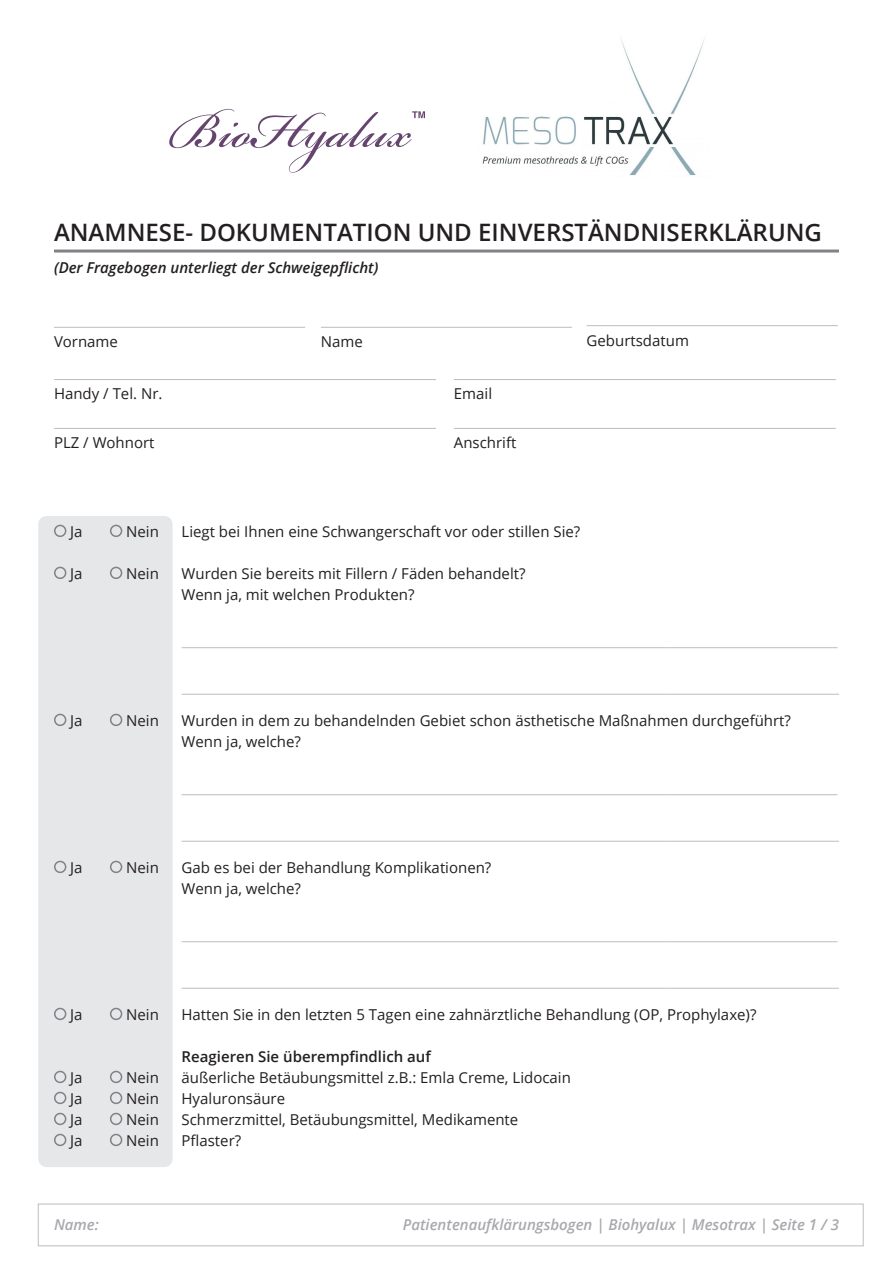
<style>
.page{position:relative;width:893px;height:1263px;background:#fff}
.page>*{position:absolute;margin:0;border:0;box-sizing:border-box;transform-origin:0 0}
.t1{font:600 24px "Open Sans";color:#231f20}
.t2{font:15px/21px "Open Sans";color:#231f20}
.t3{font:italic 600 15px "Open Sans";color:#a8a9ad}
.t4{font:italic 600 15px "Open Sans";color:#231f20}
.t5{font:600 15px "Open Sans";color:#231f20}
</style>
<div class="page">
<hr style="left:54px;top:250px;width:785px;height:3px;background:#808285">
<svg style="left:169px;top:109px;width:256px;height:64px"></svg>
<div style="left:38px;top:516px;width:135px;height:651px;background:#e6e7e9;border-radius:9px"></div>
<hr style="left:54px;top:327px;width:251px;height:1px;background:#bcbdc0">
<hr style="left:587px;top:325px;width:251px;height:1px;background:#bcbdc0">
<hr style="left:54px;top:428px;width:382px;height:1px;background:#bcbdc0">
<hr style="left:321px;top:327px;width:251px;height:1px;background:#bcbdc0">
<hr style="left:54px;top:379px;width:382px;height:1px;background:#bcbdc0">
<hr style="left:454px;top:379px;width:382px;height:1px;background:#bcbdc0">
<hr style="left:454px;top:428px;width:382px;height:1px;background:#bcbdc0">
<hr style="left:182px;top:647px;width:483px;height:1px;background:#bcbdc0">
<hr style="left:665px;top:647px;width:172px;height:1px;background:#bcbdc0">
<hr style="left:182px;top:694px;width:483px;height:1px;background:#bcbdc0">
<hr style="left:665px;top:694px;width:174px;height:1px;background:#bcbdc0">
<hr style="left:182px;top:794px;width:483px;height:1px;background:#bcbdc0">
<hr style="left:665px;top:794px;width:172px;height:1px;background:#bcbdc0">
<hr style="left:182px;top:841px;width:483px;height:1px;background:#bcbdc0">
<hr style="left:665px;top:841px;width:174px;height:1px;background:#bcbdc0">
<hr style="left:182px;top:941px;width:483px;height:1px;background:#bcbdc0">
<hr style="left:665px;top:941px;width:172px;height:1px;background:#bcbdc0">
<hr style="left:182px;top:988px;width:483px;height:1px;background:#bcbdc0">
<hr style="left:665px;top:988px;width:174px;height:1px;background:#bcbdc0">
<div style="left:54px;top:525px;width:12px;height:12px;border:2px solid #808285;border-radius:50%"></div>
<div style="left:110px;top:525px;width:12px;height:12px;border:2px solid #808285;border-radius:50%"></div>
<div style="left:54px;top:567px;width:12px;height:12px;border:2px solid #808285;border-radius:50%"></div>
<div style="left:110px;top:567px;width:12px;height:12px;border:2px solid #808285;border-radius:50%"></div>
<div style="left:54px;top:714px;width:12px;height:12px;border:2px solid #808285;border-radius:50%"></div>
<div style="left:110px;top:714px;width:12px;height:12px;border:2px solid #808285;border-radius:50%"></div>
<div style="left:54px;top:861px;width:12px;height:12px;border:2px solid #808285;border-radius:50%"></div>
<div style="left:110px;top:861px;width:12px;height:12px;border:2px solid #808285;border-radius:50%"></div>
<div style="left:54px;top:1008px;width:12px;height:12px;border:2px solid #808285;border-radius:50%"></div>
<div style="left:110px;top:1008px;width:12px;height:12px;border:2px solid #808285;border-radius:50%"></div>
<div style="left:54px;top:1071px;width:12px;height:12px;border:2px solid #808285;border-radius:50%"></div>
<div style="left:110px;top:1071px;width:12px;height:12px;border:2px solid #808285;border-radius:50%"></div>
<div style="left:54px;top:1092px;width:12px;height:12px;border:2px solid #808285;border-radius:50%"></div>
<div style="left:110px;top:1092px;width:12px;height:12px;border:2px solid #808285;border-radius:50%"></div>
<div style="left:54px;top:1113px;width:12px;height:12px;border:2px solid #808285;border-radius:50%"></div>
<div style="left:110px;top:1113px;width:12px;height:12px;border:2px solid #808285;border-radius:50%"></div>
<div style="left:54px;top:1134px;width:12px;height:12px;border:2px solid #808285;border-radius:50%"></div>
<div style="left:110px;top:1134px;width:12px;height:12px;border:2px solid #808285;border-radius:50%"></div>
<div style="left:38px;top:1204px;width:826px;height:42px;border:1px solid #bcbdc0"></div>
<img style="left:482px;top:37px;width:222px;height:139px">
<h1 class="t1" style="left:54px;top:216px;width:769px">ANAMNESE- DOKUMENTATION UND EINVERSTÄNDNISERKLÄRUNG</h1>
<p class="t4" style="left:54px;top:257px;width:326px">(Der Fragebogen unterliegt der Schweigepflicht)</p>
<p class="t2" style="left:54px;top:331px;width:66px">Vorname</p>
<p class="t2" style="left:587px;top:329px;width:104px">Geburtsdatum</p>
<p class="t2" style="left:321px;top:331px;width:44px">Name</p>
<p class="t2" style="left:54px;top:383px;width:110px">Handy / Tel. Nr.</p>
<p class="t2" style="left:454px;top:383px;width:40px">Email</p>
<p class="t2" style="left:454px;top:432px;width:64px">Anschrift</p>
<p class="t2" style="left:54px;top:432px;width:102px">PLZ / Wohnort</p>
<p class="t2" style="left:70px;top:521px;width:14px">Ja</p>
<p class="t2" style="left:126px;top:521px;width:34px">Nein</p>
<p class="t2" style="left:70px;top:563px;width:14px">Ja</p>
<p class="t2" style="left:126px;top:563px;width:34px">Nein</p>
<p class="t2" style="left:182px;top:521px;width:400px">Liegt bei Ihnen eine Schwangerschaft vor oder stillen Sie?</p>
<p class="t2" style="left:182px;top:563px;width:345px">Wurden Sie bereits mit Fillern / Fäden behandelt?<br>Wenn ja, mit welchen Produkten?</p>
<p class="t2" style="left:70px;top:710px;width:14px">Ja</p>
<p class="t2" style="left:126px;top:710px;width:34px">Nein</p>
<p class="t2" style="left:182px;top:710px;width:611px">Wurden in dem zu behandelnden Gebiet schon ästhetische Maßnahmen durchgeführt?<br>Wenn ja, welche?</p>
<p class="t2" style="left:70px;top:857px;width:14px">Ja</p>
<p class="t2" style="left:126px;top:857px;width:34px">Nein</p>
<p class="t2" style="left:182px;top:857px;width:311px">Gab es bei der Behandlung Komplikationen?<br>Wenn ja, welche?</p>
<p class="t2" style="left:70px;top:1004px;width:14px">Ja</p>
<p class="t2" style="left:126px;top:1004px;width:34px">Nein</p>
<p class="t2" style="left:70px;top:1067px;width:14px">Ja</p>
<p class="t2" style="left:126px;top:1067px;width:34px">Nein</p>
<p class="t2" style="left:70px;top:1088px;width:14px">Ja</p>
<p class="t2" style="left:126px;top:1088px;width:34px">Nein</p>
<p class="t2" style="left:70px;top:1109px;width:14px">Ja</p>
<p class="t2" style="left:126px;top:1109px;width:34px">Nein</p>
<p class="t2" style="left:70px;top:1130px;width:14px">Ja</p>
<p class="t2" style="left:126px;top:1130px;width:34px">Nein</p>
<p class="t2" style="left:182px;top:1004px;width:576px">Hatten Sie in den letzten 5 Tagen eine zahnärztliche Behandlung (OP, Prophylaxe)?</p>
<p class="t5" style="left:182px;top:1046px;width:251px">Reagieren Sie überempfindlich auf</p>
<p class="t2" style="left:182px;top:1067px;width:391px">äußerliche Betäubungsmittel z.B.: Emla Creme, Lidocain Hyaluronsäure<br>Schmerzmittel, Betäubungsmittel, Medikamente Pflaster?</p>
<p class="t3" style="left:54px;top:1214px;width:46px">Name:</p>
<p class="t3" style="left:403px;top:1214px;width:438px">Patientenaufklärungsbogen | Biohyalux | Mesotrax | Seite 1 / 3</p>
</div>
